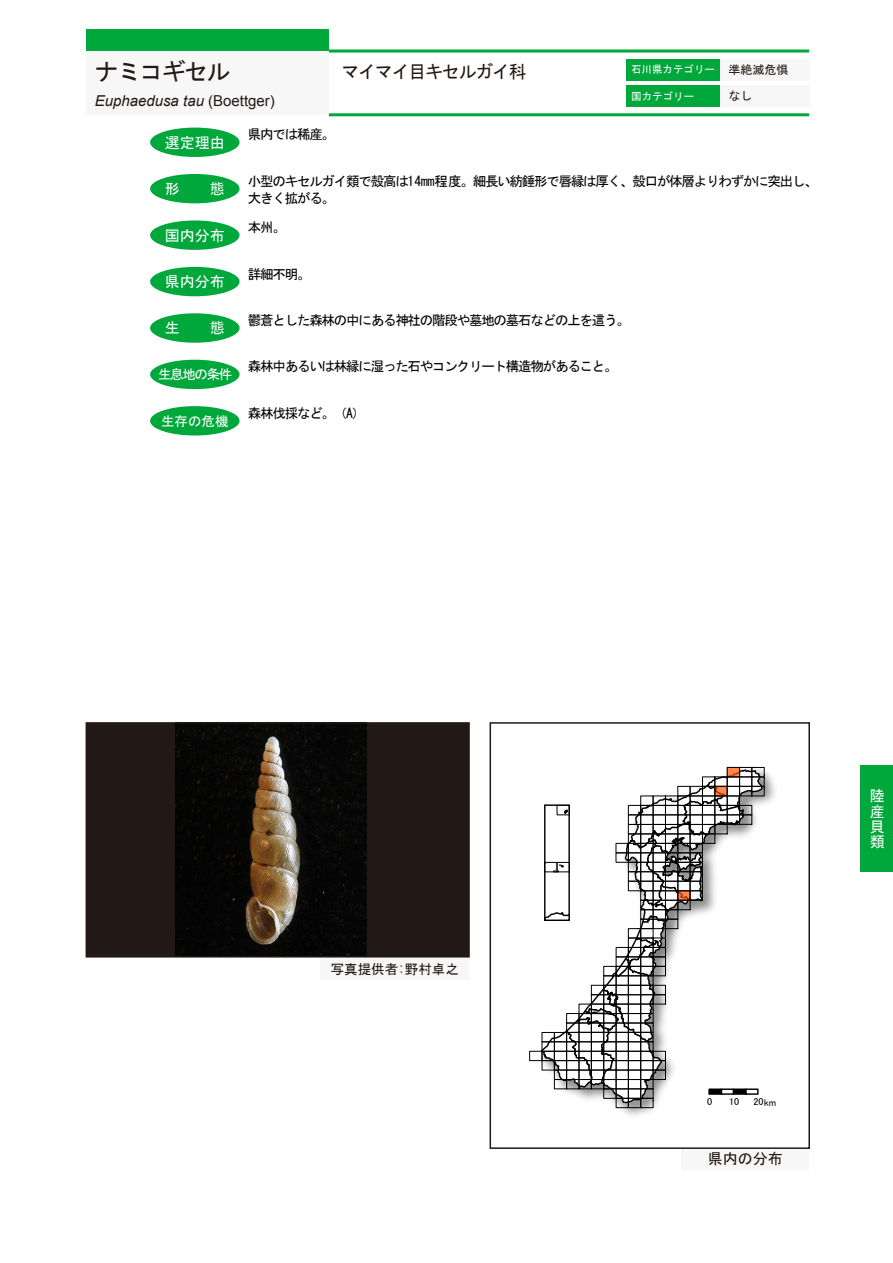
<style>
.page{position:relative;width:893px;height:1263px;background:#fff}
.page>*{position:absolute;margin:0;border:0;box-sizing:border-box;transform-origin:0 0}
.t1{font:24px "MS Gothic";letter-spacing:-.07em;color:#221815}
.t2{font:18px "MS Gothic";letter-spacing:-.07em;color:#221815}
.t3{font:15px/15px "MS Gothic";color:#fff;text-align:justify}
.t4{font:italic 15px "Arial";color:#221815}
.t5{font:15px "MS Gothic";color:#221815}
.t6{font:13.5px/17px "MS Gothic";letter-spacing:-.09em;color:#040000}
.t7{font:13.5px "MS Gothic";letter-spacing:-.1em;color:#fff}
.t8{font:13.5px "MS Gothic";color:#221815}
.t9{font:12px "MS Gothic";color:#221815}
.t10{font:10.5px "MS Gothic";color:#fff}
.t11{font:10.05px "MS UI Gothic";color:#000}
.s1{font-size:12px;color:#221815}
.s2{font-style:normal}
</style>
<div class="page">
<div style="left:720px;top:60px;width:89px;height:21px;background:#f7f7f7"></div>
<hr style="left:329px;top:50px;width:480px;height:3px;background:#00a73b">
<hr style="left:329px;top:113px;width:480px;height:3px;background:#00a73b">
<div style="left:626px;top:60px;width:94px;height:21px;background:#00a73b"></div>
<div style="left:86px;top:30px;width:243px;height:21px;background:#00a73b"></div>
<div style="left:86px;top:51px;width:243px;height:64px;background:#f7f7f7"></div>
<div style="left:720px;top:85px;width:89px;height:21px;background:#f7f7f7"></div>
<div style="left:626px;top:85px;width:94px;height:21px;background:#00a73b"></div>
<div style="left:150px;top:128px;width:90px;height:29px;background:#00a73b;border-radius:50%"></div>
<div style="left:150px;top:220px;width:90px;height:30px;background:#00a73b;border-radius:50%"></div>
<div style="left:150px;top:267px;width:90px;height:29px;background:#00a73b;border-radius:50%"></div>
<div style="left:150px;top:313px;width:90px;height:30px;background:#00a73b;border-radius:50%"></div>
<div style="left:150px;top:174px;width:90px;height:29px;background:#00a73b;border-radius:50%"></div>
<div style="left:150px;top:406px;width:90px;height:29px;background:#00a73b;border-radius:50%"></div>
<div style="left:682px;top:1148px;width:127px;height:21px;background:#f7f7f7"></div>
<div style="left:86px;top:723px;width:383px;height:234px;background:#221815"></div>
<img style="left:176px;top:725px;width:191px;height:229px">
<div style="left:86px;top:722px;width:384px;height:235px;border:2px solid #221815"></div>
<div style="left:860px;top:765px;width:33px;height:107px;background:#00a73b"></div>
<div style="left:320px;top:958px;width:149px;height:21px;background:#f7f7f7"></div>
<div style="left:150px;top:360px;width:90px;height:29px;background:#00a73b;border-radius:50%"></div>
<div style="left:490px;top:722px;width:320px;height:427px;border:2px solid #221815"></div>
<img style="left:506px;top:766px;width:285px;height:383px">
<svg style="left:529px;top:767px;width:236px;height:341px"></svg>
<div style="left:709px;top:1089px;width:12px;height:5px;background:#000"></div>
<div style="left:708px;top:1088px;width:14px;height:7px;border:1px solid #000"></div>
<div style="left:721px;top:1088px;width:13px;height:7px;border:1px solid #000"></div>
<div style="left:733px;top:1089px;width:13px;height:5px;background:#000"></div>
<div style="left:733px;top:1088px;width:13px;height:7px;border:1px solid #000"></div>
<div style="left:745px;top:1088px;width:14px;height:7px;border:1px solid #000"></div>
<h1 class="t1" style="left:95px;top:60px;width:137px">ナミコギセル</h1>
<h2 class="t2" style="left:341px;top:63px;width:187px">マイマイ目キセルガイ科</h2>
<p class="t10" style="left:631px;top:64px;width:159px">石川県カテゴリー <span class="s1">準絶滅危惧</span></p>
<p class="t10" style="left:631px;top:91px;width:64px">国カテゴリー</p>
<p class="t9" style="left:728px;top:89px;width:25px">なし</p>
<p class="t6" style="left:248px;top:126px;width:89px">県内では稀産。</p>
<p class="t4" style="left:95px;top:91px;width:182px">Euphaedusa tau <span class="s2">(Boettger)</span></p>
<p class="t3" style="left:165px;top:135px;width:61px">選定理由</p>
<p class="t3" style="left:165px;top:181px;width:61px">形　　態</p>
<p class="t3" style="left:165px;top:228px;width:61px">国内分布</p>
<p class="t3" style="left:165px;top:274px;width:61px">県内分布</p>
<p class="t3" style="left:165px;top:320px;width:61px">生　　態</p>
<p class="t7" style="left:158px;top:368px;width:76px">生息地の条件</p>
<p class="t7" style="left:161px;top:415px;width:69px">生存の危機</p>
<p class="t6" style="left:248px;top:172px;width:571px">小型のキセルガイ類で殻高は14mm程度。細長い紡錘形で唇縁は厚く、殻口が体層よりわずかに突出し、大きく拡がる。</p>
<p class="t6" style="left:248px;top:219px;width:40px">本州。</p>
<p class="t6" style="left:248px;top:265px;width:64px">詳細不明。</p>
<p class="t6" style="left:248px;top:312px;width:384px">鬱蒼とした森林の中にある神社の階段や墓地の墓石などの上を這う。</p>
<p class="t6" style="left:248px;top:358px;width:371px">森林中あるいは林縁に湿った石やコンクリート構造物があること。</p>
<p class="t6" style="left:248px;top:404px;width:119px">森林伐採など。（A）</p>
<p class="t8" style="left:331px;top:962px;width:130px">写真提供者:野村卓之</p>
<p class="t3" style="left:870px;top:788px;width:16px">陸産貝類</p>
<p class="t11" style="left:707px;top:1096px;width:7px">0</p>
<p class="t11" style="left:729px;top:1096px;width:12px">10</p>
<p class="t11" style="left:753px;top:1097px;width:24px">20km</p>
<p class="t5" style="left:708px;top:1151px;width:76px">県内の分布</p>
</div>
